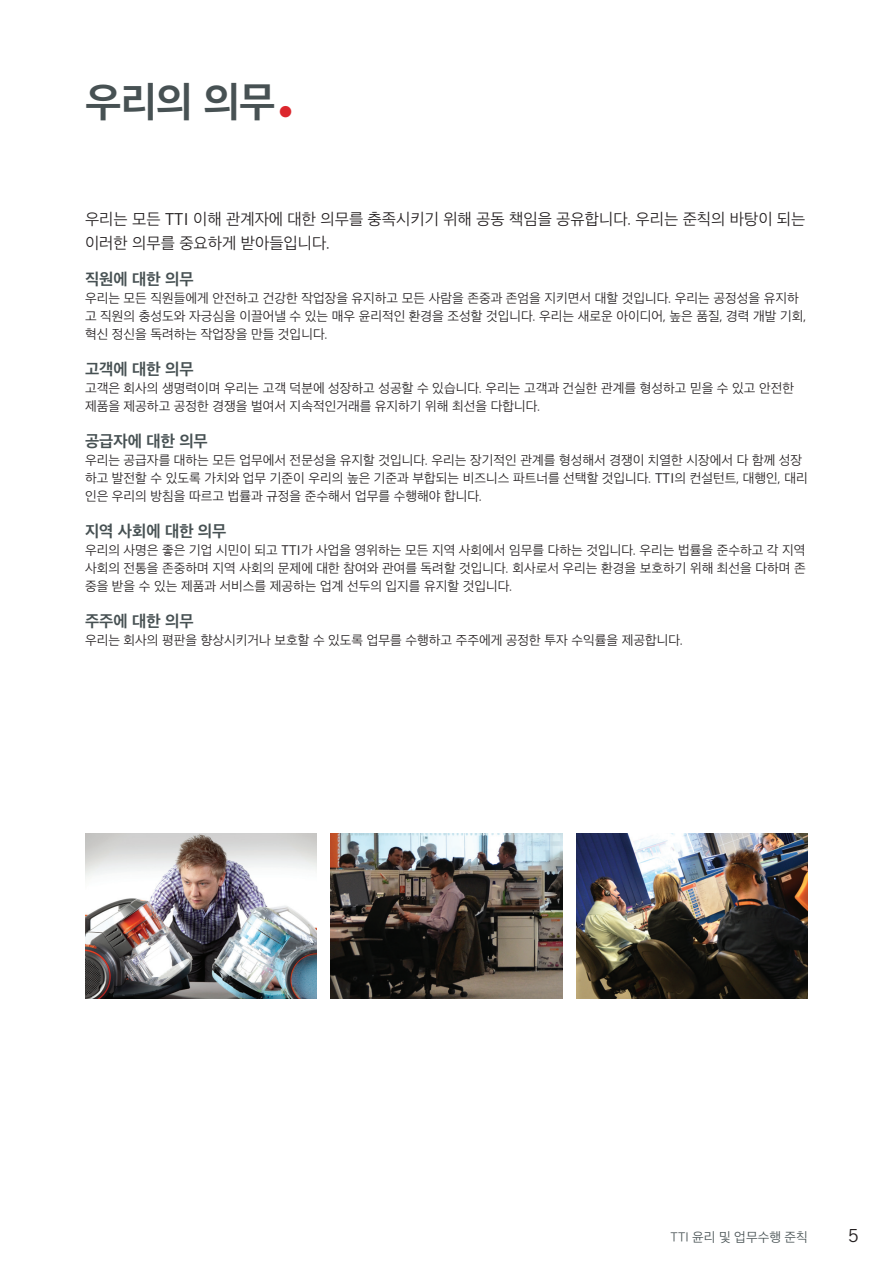
<style>
.page{position:relative;width:893px;height:1263px;background:#fff}
.page>*{position:absolute;margin:0;border:0;box-sizing:border-box;transform-origin:0 0}
.t1{font:700 42px "Apple SD Gothic Neo";color:#475153}
.t2{font:18px "Trade Gothic LT Std";color:#231f20}
.t3{font:300 16.5px/24px "Apple SD Gothic Neo";color:#231f20}
.t4{font:700 16.5px "Apple SD Gothic Neo";color:#475153}
.t5{font:300 13.5px/18px "Apple SD Gothic Neo";color:#231f20}
.t6{font:300 13.5px "Apple SD Gothic Neo";color:#475153}
.s1{font-family:"Trade Gothic LT Pro";font-weight:400}
</style>
<div class="page">
<img style="left:85px;top:833px;width:231px;height:166px">
<img style="left:331px;top:833px;width:231px;height:166px">
<img style="left:577px;top:833px;width:231px;height:166px">
<p class="t1" style="left:85px;top:80px;width:210px">우리의 의무<sub>•</sub></p>
<p class="t3" style="left:85px;top:208px;width:722px">우리는 모든 <span class="s1">TTI</span> 이해 관계자에 대한 의무를 충족시키기 위해 공동 책임을 공유합니다. 우리는 준칙의 바탕이 되는 이러한 의무를 중요하게 받아들입니다.</p>
<p class="t4" style="left:85px;top:270px;width:110px">직원에 대한 의무</p>
<p class="t5" style="left:85px;top:290px;width:723px">우리는 모든 직원들에게 안전하고 건강한 작업장을 유지하고 모든 사람을 존중과 존엄을 지키면서 대할 것입니다. 우리는 공정성을 유지하 고 직원의 충성도와 자긍심을 이끌어낼 수 있는 매우 윤리적인 환경을 조성할 것입니다. 우리는 새로운 아이디어, 높은 품질, 경력 개발 기회, 혁신 정신을 독려하는 작업장을 만들 것입니다.</p>
<p class="t4" style="left:85px;top:360px;width:110px">고객에 대한 의무</p>
<p class="t5" style="left:85px;top:380px;width:711px">고객은 회사의 생명력이며 우리는 고객 덕분에 성장하고 성공할 수 있습니다. 우리는 고객과 건실한 관계를 형성하고 믿을 수 있고 안전한 제품을 제공하고 공정한 경쟁을 벌여서 지속적인거래를 유지하기 위해 최선을 다합니다.</p>
<p class="t4" style="left:85px;top:432px;width:124px">공급자에 대한 의무</p>
<p class="t5" style="left:85px;top:452px;width:724px">우리는 공급자를 대하는 모든 업무에서 전문성을 유지할 것입니다. 우리는 장기적인 관계를 형성해서 경쟁이 치열한 시장에서 다 함께 성장 하고 발전할 수 있도록 가치와 업무 기준이 우리의 높은 기준과 부합되는 비즈니스 파트너를 선택할 것입니다. <span class="s1">TTI</span>의 컨설턴트, 대행인, 대리 인은 우리의 방침을 따르고 법률과 규정을 준수해서 업무를 수행해야 합니다.</p>
<p class="t4" style="left:85px;top:522px;width:143px">지역 사회에 대한 의무</p>
<p class="t5" style="left:85px;top:542px;width:722px;text-align:justify">우리의 사명은 좋은 기업 시민이 되고 <span class="s1">TTI</span>가 사업을 영위하는 모든 지역 사회에서 임무를 다하는 것입니다. 우리는 법률을 준수하고 각 지역 사회의 전통을 존중하며 지역 사회의 문제에 대한 참여와 관여를 독려할 것입니다. 회사로서 우리는 환경을 보호하기 위해 최선을 다하며 존 중을 받을 수 있는 제품과 서비스를 제공하는 업계 선두의 입지를 유지할 것입니다.</p>
<p class="t4" style="left:85px;top:612px;width:110px">주주에 대한 의무</p>
<p class="t5" style="left:85px;top:632px;width:599px">우리는 회사의 평판을 향상시키거나 보호할 수 있도록 업무를 수행하고 주주에게 공정한 투자 수익률을 제공합니다.</p>
<p class="t6" style="left:670px;top:1229px;width:139px">TTI 윤리 및 업무수행 준칙</p>
<h2 class="t2" style="left:848px;top:1224px;width:12px">5</h2>
</div>
